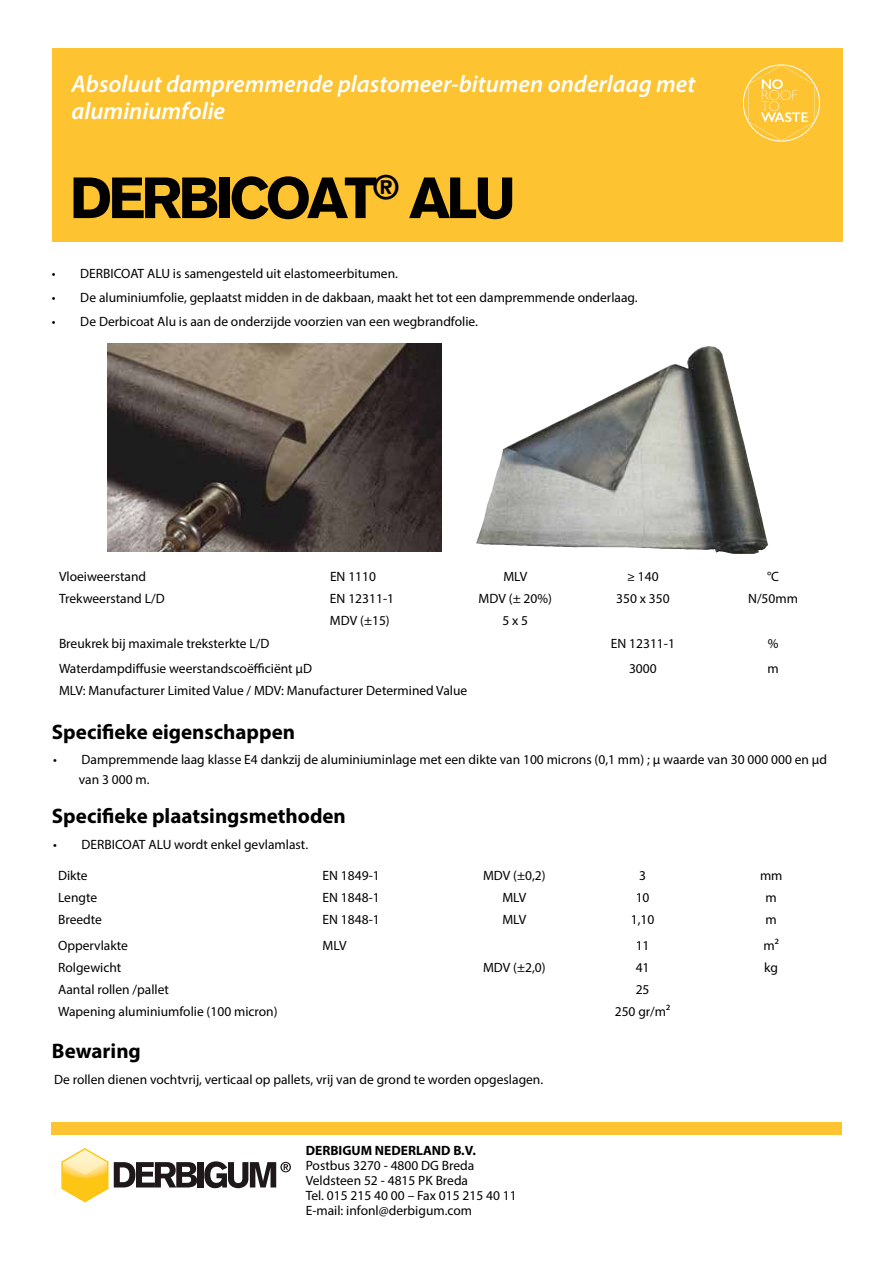
<style>
.page{position:relative;width:893px;height:1263px;background:#fff}
.page>*{position:absolute;margin:0;border:0;box-sizing:border-box;transform-origin:0 0}
.t1{font:900 57px "Akzidenz Grotesk";letter-spacing:-.07em;color:#000}
.t2{font:italic 600 24px/27px "Myriad Pro";color:#fff}
.t3{font:700 21px "Myriad Pro";color:#000}
.t4{font:13.5px/15px "Myriad Pro";color:#000}
.t5{font:700 13.5px "Myriad Pro";color:#000}
</style>
<div class="page">
<div style="left:52px;top:48px;width:791px;height:193px;background:#fdc331"></div>
<img style="left:108px;top:343px;width:333px;height:209px">
<img style="left:476px;top:347px;width:292px;height:207px">
<svg style="left:61px;top:1148px;width:47px;height:54px"></svg>
<svg style="left:114px;top:1162px;width:83px;height:25px"></svg>
<div style="left:198px;top:1162px;width:6px;height:25px;background:#1e181a"></div>
<svg style="left:204px;top:1161px;width:87px;height:27px"></svg>
<div style="left:52px;top:1123px;width:790px;height:12px;background:#fdc331"></div>
<svg style="left:749px;top:65px;width:65px;height:76px"></svg>
<h2 class="t2" style="left:72px;top:70px;width:625px">Absoluut dampremmende plastomeer-bitumen onderlaag met aluminiumfolie</h2>
<h1 class="t1" style="left:70px;top:164px;width:448px">DERBICOAT<sup>®</sup> ALU</h1>
<p class="t4" style="left:52px;top:266px;width:348px">• DERBICOAT ALU is samengesteld uit elastomeerbitumen.</p>
<p class="t4" style="left:52px;top:290px;width:587px">• De aluminiumfolie, geplaatst midden in de dakbaan, maakt het tot een dampremmende onderlaag.</p>
<p class="t4" style="left:52px;top:314px;width:427px">• De Derbicoat Alu is aan de onderzijde voorzien van een wegbrandfolie.</p>
<p class="t4" style="left:59px;top:568px;width:89px">Vloeiweerstand</p>
<p class="t4" style="left:330px;top:568px;width:48px">EN 1110</p>
<p class="t4" style="left:503px;top:568px;width:25px">MLV</p>
<p class="t4" style="left:627px;top:568px;width:33px">≥ 140</p>
<p class="t4" style="left:767px;top:568px;width:14px">°C</p>
<p class="t4" style="left:59px;top:591px;width:107px">Trekweerstand L/D</p>
<p class="t4" style="left:330px;top:591px;width:66px">EN 12311-1</p>
<p class="t4" style="left:479px;top:591px;width:75px">MDV (± 20%)</p>
<p class="t4" style="left:616px;top:591px;width:55px">350 x 350</p>
<p class="t4" style="left:748px;top:591px;width:51px">N/50mm</p>
<p class="t4" style="left:330px;top:613px;width:61px">MDV (±15)</p>
<p class="t4" style="left:502px;top:613px;width:27px">5 x 5</p>
<p class="t4" style="left:59px;top:635px;width:212px">Breukrek bij maximale treksterkte L/D</p>
<p class="t4" style="left:611px;top:635px;width:66px">EN 12311-1</p>
<p class="t4" style="left:768px;top:635px;width:12px">%</p>
<p class="t4" style="left:59px;top:660px;width:254px">Waterdampdiffusie weerstandscoëfficiënt μD</p>
<p class="t4" style="left:629px;top:660px;width:29px">3000</p>
<p class="t4" style="left:767px;top:660px;width:13px">m</p>
<p class="t4" style="left:59px;top:682px;width:410px">MLV: Manufacturer Limited Value / MDV: Manufacturer Determined Value</p>
<h3 class="t3" style="left:52px;top:718px;width:245px">Specifieke eigenschappen</h3>
<p class="t4" style="left:79px;top:750px;width:750px;line-height:19.5px;text-indent:-26px">• Dampremmende laag klasse E4 dankzij de aluminiuminlage met een dikte van 100 microns (0,1 mm) ; µ waarde van 30 000 000 en µd van 3 000 m.</p>
<h3 class="t3" style="left:52px;top:802px;width:295px">Specifieke plaatsingsmethoden</h3>
<p class="t4" style="left:53px;top:837px;width:256px">• DERBICOAT ALU wordt enkel gevlamlast.</p>
<p class="t4" style="left:58px;top:867px;width:31px">Dikte</p>
<p class="t4" style="left:323px;top:867px;width:59px">EN 1849-1</p>
<p class="t4" style="left:483px;top:867px;width:64px">MDV (±0,2)</p>
<p class="t4" style="left:639px;top:867px;width:8px">3</p>
<p class="t4" style="left:760px;top:867px;width:24px">mm</p>
<p class="t4" style="left:58px;top:890px;width:41px">Lengte</p>
<p class="t4" style="left:323px;top:890px;width:59px">EN 1848-1</p>
<p class="t4" style="left:502px;top:890px;width:25px">MLV</p>
<p class="t4" style="left:636px;top:890px;width:15px">10</p>
<p class="t4" style="left:766px;top:890px;width:13px">m</p>
<p class="t4" style="left:58px;top:912px;width:45px">Breedte</p>
<p class="t4" style="left:323px;top:912px;width:59px">EN 1848-1</p>
<p class="t4" style="left:502px;top:912px;width:25px">MLV</p>
<p class="t4" style="left:631px;top:912px;width:25px">1,10</p>
<p class="t4" style="left:766px;top:912px;width:13px">m</p>
<p class="t4" style="left:58px;top:937px;width:71px">Oppervlakte</p>
<p class="t4" style="left:323px;top:937px;width:25px">MLV</p>
<p class="t4" style="left:636px;top:937px;width:15px">11</p>
<p class="t4" style="left:763px;top:937px;width:17px">m²</p>
<p class="t4" style="left:58px;top:960px;width:65px">Rolgewicht</p>
<p class="t4" style="left:483px;top:960px;width:64px">MDV (±2,0)</p>
<p class="t4" style="left:636px;top:960px;width:15px">41</p>
<p class="t4" style="left:764px;top:960px;width:15px">kg</p>
<p class="t4" style="left:58px;top:982px;width:112px">Aantal rollen /pallet</p>
<p class="t4" style="left:636px;top:982px;width:15px">25</p>
<p class="t4" style="left:58px;top:1004px;width:221px">Wapening aluminiumfolie (100 micron)</p>
<p class="t4" style="left:615px;top:1004px;width:57px">250 gr/m²</p>
<h3 class="t3" style="left:52px;top:1037px;width:90px">Bewaring</h3>
<p class="t4" style="left:54px;top:1072px;width:491px">De rollen dienen vochtvrij, verticaal op pallets, vrij van de grond te worden opgeslagen.</p>
<p class="t5" style="left:306px;top:1141px;width:172px">DERBIGUM NEDERLAND B.V.</p>
<p class="t4" style="left:306px;top:1157px;width:212px">Postbus 3270 - 4800 DG Breda<br>Veldsteen 52 - 4815 PK Breda<br>Tel. 015 215 40 00 – Fax 015 215 40 11<br>E-mail: infonl@derbigum.com</p>
</div>
